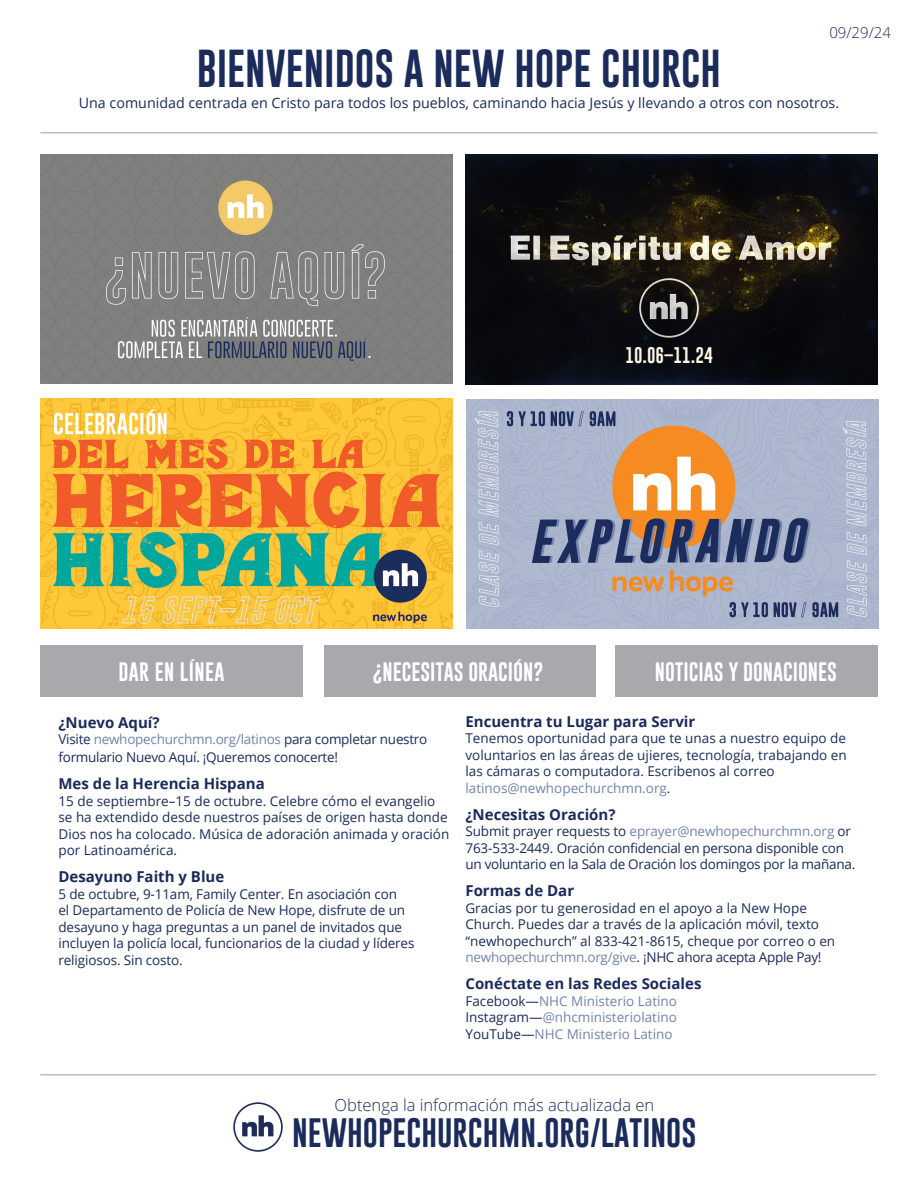
<style>
.page{position:relative;width:918px;height:1188px;background:#fff}
.page>*{position:absolute;margin:0;border:0;box-sizing:border-box;transform-origin:0 0}
.t1{font:39px "Gobold";color:#1a2b5c}
.t2{font:30px "Gobold";color:#1a2b5c}
.t3{font:19.5px "Gobold";color:#fff}
.t4{font:19.5px "Gobold";letter-spacing:.02em;color:#fff}
.t5{font:300 16.5px "Open Sans";color:#1a2b5c}
.Sub_Heads{font:16.5px "Gobold";color:#fef6e5}
.Sub_Heads-2{font:700 15px "Open Sans";color:#1a2b5c}
.t6{font:300 15px "Open Sans";color:#1a2b5c}
.Body_Basic{font:14.25px "Open Sans";color:#1a2b5c}
.Body_Basic-2{font:13.5px/16.5px "Open Sans";letter-spacing:-.01em;color:#1a2b5c}
.Sub_Heads-3{font:13.5px/16.5px "Open Sans";color:#1a2b5c}
.Sub_Heads-4{font:13.5px/16.5px "Open Sans";color:#7284ac;text-align:justify}
.s1{color:#7284ac}
.s2{color:#1a2b5c}
</style>
<div class="page">
<hr style="left:40px;top:1074px;width:836px;height:1px;background:#bcbdc0">
<img style="left:40px;top:154px;width:413px;height:230px">
<hr style="left:40px;top:132px;width:837px;height:2px;background:#bcbdc0">
<div style="left:40px;top:645px;width:263px;height:52px;background:#a8a9ad"></div>
<div style="left:324px;top:645px;width:271px;height:52px;background:#a8a9ad"></div>
<div style="left:615px;top:645px;width:263px;height:52px;background:#a8a9ad"></div>
<img style="left:233px;top:1102px;width:50px;height:50px">
<img style="left:465px;top:155px;width:413px;height:229px">
<img style="left:466px;top:399px;width:413px;height:230px">
<img style="left:40px;top:399px;width:413px;height:229px">
<p class="t6" style="left:829px;top:23px;width:63px">09/29/24</p>
<p class="t1" style="left:197px;top:43px;width:526px">BIENVENIDOS A NEW HOPE CHURCH</p>
<p class="Body_Basic" style="left:79px;top:93px;width:762px">Una comunidad centrada en Cristo para todos los pueblos, caminando hacia Jesús y llevando a otros con nosotros.</p>
<p class="Sub_Heads" style="left:625px;top:344px;width:89px">10.06–11.24</p>
<p class="t4" style="left:118px;top:660px;width:108px">DAR EN LÍNEA</p>
<p class="t3" style="left:372px;top:659px;width:172px">¿NECESITAS ORACIÓN?</p>
<p class="t3" style="left:655px;top:660px;width:184px">NOTICIAS Y DONACIONES</p>
<p class="Sub_Heads-2" style="left:58px;top:711px;width:103px">¿Nuevo Aquí?</p>
<p class="Body_Basic-2" style="left:58px;top:730px;width:370px;line-height:18px">Visite <span class="s1">newhopechurchmn.org/latinos</span> para completar nuestro formulario Nuevo Aquí. ¡Queremos conocerte!</p>
<p class="Sub_Heads-2" style="left:58px;top:773px;width:208px">Mes de la Herencia Hispana</p>
<p class="Sub_Heads-3" style="left:58px;top:792px;width:378px">15 de septiembre–15 de octubre. Celebre cómo el evangelio</p>
<p class="Sub_Heads-3" style="left:58px;top:809px;width:391px">se ha extendido desde nuestros países de origen hasta donde</p>
<p class="Sub_Heads-3" style="left:58px;top:825px;width:392px">Dios nos ha colocado. Música de adoración animada y oración por Latinoamérica.</p>
<p class="Sub_Heads-2" style="left:58px;top:866px;width:167px">Desayuno Faith y Blue</p>
<p class="Body_Basic-2" style="left:58px;top:885px;width:358px">5 de octubre, 9-11am, Family Center. En asociación con<br>el Departamento de Policía de New Hope, disfrute de un desayuno y haga preguntas a un panel de invitados que incluyen la policía local, funcionarios de la ciudad y líderes religiosos. Sin costo.</p>
<p class="Sub_Heads-2" style="left:465px;top:711px;width:231px">Encuentra tu Lugar para Servir</p>
<p class="Sub_Heads-3" style="left:465px;top:730px;width:383px">Tenemos oportunidad para que te unas a nuestro equipo de voluntarios en las áreas de ujieres, tecnología, trabajando en las cámaras o computadora. Escribenos al correo <span class="s1">latinos@newhopechurchmn.org</span>.</p>
<p class="Sub_Heads-2" style="left:465px;top:804px;width:152px">¿Necesitas Oración?</p>
<p class="Body_Basic-2" style="left:465px;top:823px;width:391px">Submit prayer requests to <span class="s1">eprayer@newhopechurchmn.org</span> or<br>763-533-2449. Oración confidencial en persona disponible con un voluntario en la Sala de Oración los domingos por la mañana.</p>
<p class="Sub_Heads-2" style="left:465px;top:880px;width:110px">Formas de Dar</p>
<p class="Body_Basic-2" style="left:465px;top:899px;width:371px">Gracias por tu generosidad en el apoyo a la New Hope Church. Puedes dar a través de la aplicación móvil, texto “newhopechurch” al 833-421-8615, cheque por correo o en <span class="s1">newhopechurchmn.org/give</span>. ¡NHC ahora acepta Apple Pay!</p>
<p class="Sub_Heads-2" style="left:465px;top:973px;width:237px">Conéctate en las Redes Sociales</p>
<p class="Sub_Heads-4" style="left:465px;top:992px;width:213px"><span class="s2">Facebook—</span>NHC Ministerio Latino <span class="s2">Instagram—</span>@nhcministeriolatino <span class="s2">YouTube—</span>NHC Ministerio Latino</p>
<p class="t5" style="left:335px;top:1094px;width:321px">Obtenga la información más actualizada en</p>
<p class="t2" style="left:292px;top:1114px;width:406px">NEWHOPECHURCHMN.ORG/LATINOS</p>
</div>
